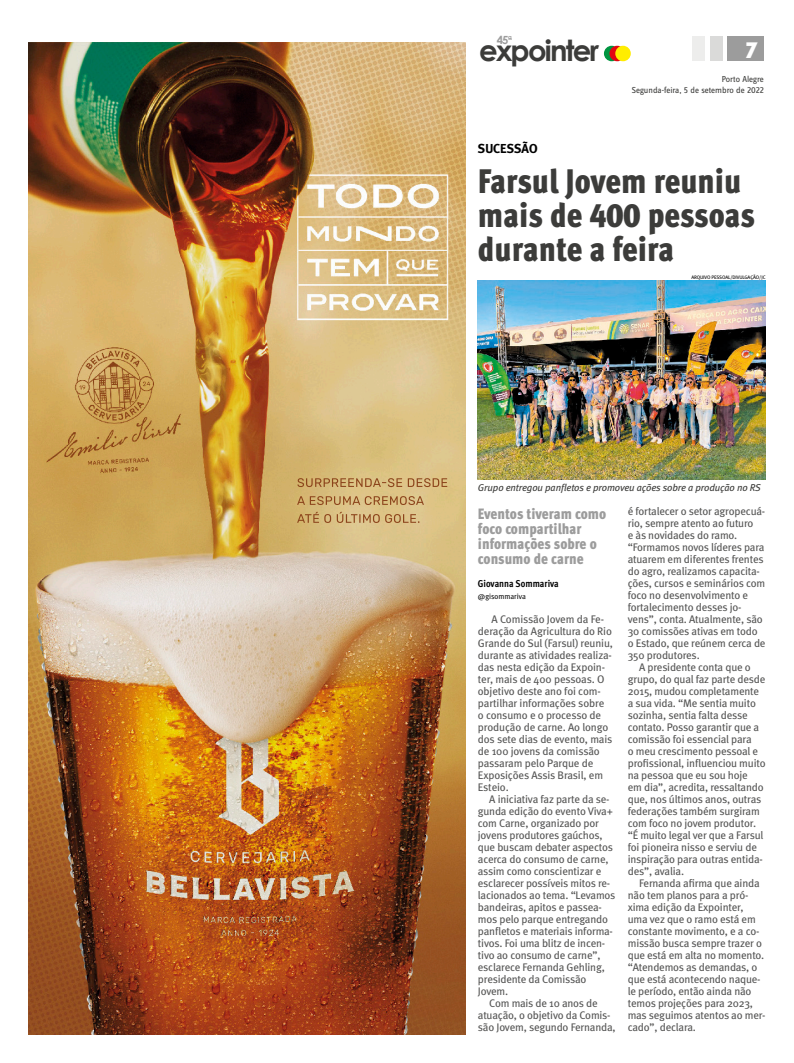
<style>
.page{position:relative;width:794px;height:1063px;background:#fff}
.page>*{position:absolute;margin:0;border:0;box-sizing:border-box;transform-origin:0 0}
.Abre{font:34px/34px "Meta Cond Black LF";color:#3c3c3a}
.t1{font:700 29.1px "Century Gothic";letter-spacing:-.06em;color:#3c3c3a}
.Numero_da_pagina{font:20.8px "Fujiyama Extra Bold Plain";color:#fff}
.Linha_de_Apoio{font:15px/15px "Meta Cond Black LF";color:#9c9c9c}
.CARTOLA{font:700 13px "Meta";color:#000}
.t2{font:700 11.2px "Century Gothic";color:#9c9c9c}
.TEXTO{font:11px/12px "Meta";letter-spacing:-.015em;color:#565655}
.Legenda{font:italic 10px "Meta";letter-spacing:-.01em;color:#3c3c3a}
.Assinatura{font:10px "Meta Cond Bold LF";color:#000}
.Data{font:9px "Zine Sans Dis";color:#3c3c3a}
.E-mail{font:7.7px "Meta Cond";color:#000;scale:1.11 1}
.t3{font:700 5.6px "Century Gothic";color:#9c9c9c}
.Crédito{font:5px "Meta Book Caps";letter-spacing:-.025em;color:#000}
</style>
<div class="page">
<div style="left:727px;top:37px;width:37px;height:24px;background:#9c9c9c"></div>
<div style="left:710px;top:37px;width:13px;height:24px;background:#dadad9"></div>
<div style="left:692px;top:37px;width:13px;height:24px;background:#ededec"></div>
<div style="left:604px;top:46px;width:15px;height:15px;background:#009540;border-radius:50%"></div>
<div style="left:609px;top:46px;width:16px;height:15px;background:#e30512;border-radius:50%"></div>
<div style="left:615px;top:46px;width:16px;height:15px;background:#ffed00;border-radius:50%"></div>
<img style="left:478px;top:280px;width:287px;height:199px">
<img style="left:28px;top:43px;width:437px;height:992px">
<p class="t2" style="left:497px;top:31px;width:13px">45</p>
<p class="t3" style="left:508px;top:32px;width:5px">a</p>
<h2 class="t1" style="left:479px;top:29px;width:121px">expointer</h2>
<p class="Numero_da_pagina" style="left:745px;top:36px;width:14px">7</p>
<p class="Data" style="left:722px;top:75px;width:44px">Porto Alegre</p>
<p class="Data" style="left:632px;top:85px;width:134px">Segunda-feira, 5 de setembro de 2022</p>
<p class="CARTOLA" style="left:478px;top:141px;width:61px">SUCESSÃO</p>
<p class="Abre" style="left:478px;top:164px;width:278px">Farsul Jovem reuniu mais de 400 pessoas durante a feira</p>
<p class="Crédito" style="left:691px;top:274px;width:76px">ARQUIVO PESSOAL/DIVULGAÇÃO/JC</p>
<p class="Legenda" style="left:478px;top:482px;width:284px">Grupo entregou panfletos e promoveu ações sobre a produção no RS</p>
<p class="Linha_de_Apoio" style="left:478px;top:506px;width:130px">Eventos tiveram como foco compartilhar informações sobre o consumo de carne</p>
<p class="Assinatura" style="left:478px;top:578px;width:82px">Giovanna Sommariva</p>
<p class="E-mail" style="left:478px;top:592px;width:45px">@gisommariva</p>
<p class="TEXTO" style="left:478px;top:613px;width:137px;text-indent:14px">A Comissão Jovem da Fe&shy;deração da Agricultura do Rio<br>Grande do Sul (Farsul) reuniu, durante as atividades realiza&shy;das nesta edição da Expoin&shy;ter, mais de 400 pessoas. O objetivo deste ano foi com&shy;partilhar informações sobre<br>o consumo e o processo de produção de carne. Ao longo dos sete dias de evento, mais de 100 jovens da comissão passaram pelo Parque de<br>Exposições Assis Brasil, em<br>Esteio.</p>
<p class="TEXTO" style="left:478px;top:793px;width:139px;text-indent:11px">A iniciativa faz parte da se&shy;gunda edição do evento Viva+ com Carne, organizado por jovens produtores gaúchos, que buscam debater aspectos acerca do consumo de carne, assim como conscientizar e esclarecer possíveis mitos re&shy;lacionados ao tema. “Levamos bandeiras, apitos e passea&shy;mos pelo parque entregando panfletos e materiais informa&shy;tivos. Foi uma blitz de incen&shy;tivo ao consumo de carne”, esclarece Fernanda Gehling, presidente da Comissão<br>Jovem.</p>
<p class="TEXTO" style="left:478px;top:997px;width:139px;text-align:center">Com mais de 10 anos de atuação, o objetivo da Comis&shy;são Jovem, segundo Fernanda,</p>
<p class="TEXTO" style="left:628px;top:505px;width:139px">é fortalecer o setor agropecuá&shy;rio, sempre atento ao futuro<br>e às novidades do ramo. “Formamos novos líderes para atuarem em diferentes frentes do agro, realizamos capacita&shy;ções, cursos e seminários com foco no desenvolvimento e fortalecimento desses jo&shy;vens”, conta. Atualmente, são<br>30 comissões ativas em todo o Estado, que reúnem cerca de<br>350 produtores.</p>
<p class="TEXTO" style="left:628px;top:661px;width:139px;text-indent:11px">A presidente conta que o grupo, do qual faz parte desde<br>2015, mudou completamente a sua vida. “Me sentia muito sozinha, sentia falta desse contato. Posso garantir que a comissão foi essencial para<br>o meu crescimento pessoal e profissional, influenciou muito na pessoa que eu sou hoje<br>em dia”, acredita, ressaltando que, nos últimos anos, outras federações também surgiram com foco no jovem produtor. “É muito legal ver que a Farsul foi pioneira nisso e serviu de inspiração para outras entida&shy;des”, avalia.</p>
<p class="TEXTO" style="left:628px;top:877px;width:139px;text-indent:11px">Fernanda afirma que ainda não tem planos para a pró&shy;xima edição da Expointer, uma vez que o ramo está em constante movimento, e a co&shy;missão busca sempre trazer o que está em alta no momento. “Atendemos as demandas, o que está acontecendo naque&shy;le período, então ainda não temos projeções para 2023, mas seguimos atentos ao mer&shy;cado”, declara.</p>
</div>
